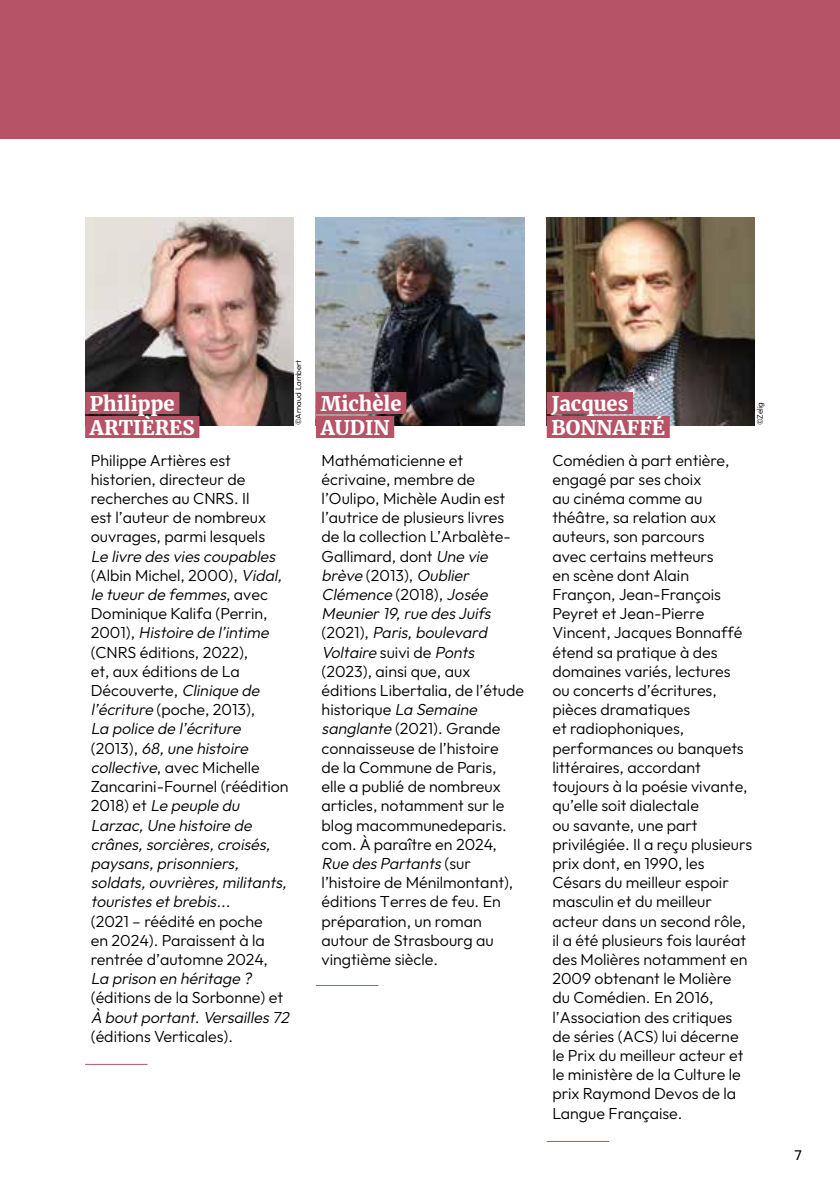
<style>
.page{position:relative;width:840px;height:1191px;background:#fff}
.page>*{position:absolute;margin:0;border:0;box-sizing:border-box;transform-origin:0 0}
.t1{font:900 20px/24px "Merriweather";color:#fff}
.t2{font:100 16px/19.2px "Outfit";color:#000}
.t3{font:italic 100 16px/19.2px "Outfit";color:#000}
.t4{font:100 14px "Outfit";color:#000}
.t5{font:100 8px "Outfit";color:#000}
.s1{font-style:normal}
.s2{font-style:italic}
</style>
<div class="page">
<div style="left:0;top:0;width:839px;height:139px;background:#b65367"></div>
<img style="left:85px;top:218px;width:208px;height:207px">
<img style="left:316px;top:218px;width:207px;height:207px">
<img style="left:546px;top:218px;width:208px;height:207px">
<div style="left:85px;top:392px;width:94px;height:22px;background:#b65367"></div>
<div style="left:85px;top:416px;width:114px;height:22px;background:#b65367"></div>
<div style="left:316px;top:392px;width:90px;height:22px;background:#b65367"></div>
<div style="left:316px;top:416px;width:78px;height:22px;background:#b65367"></div>
<div style="left:546px;top:392px;width:86px;height:22px;background:#b65367"></div>
<div style="left:546px;top:416px;width:123px;height:22px;background:#b65367"></div>
<hr style="left:85px;top:1063px;width:62px;height:1px;background:#b65367">
<hr style="left:316px;top:985px;width:62px;height:1px;background:#b65367">
<hr style="left:546px;top:1141px;width:63px;height:1px;background:#b65367">
<p class="t5" style="left:293px;top:425px;width:67px;rotate:-90deg">©Arnaud Lambert</p>
<p class="t1" style="left:90px;top:391px;width:106px">Philippe<br>ARTIÈRES</p>
<p class="t2" style="left:91px;top:450px;width:177px">Philippe Artières est historien, directeur de recherches au CNRS. Il est l’auteur de nombreux ouvrages, parmi lesquels</p>
<p class="t3" style="left:91px;top:546px;width:200px">Le livre des vies coupables <span class="s1">(Albin Michel, 2000),</span> Vidal, le tueur de femmes<span class="s1">, a v e c<br>Dominique Kalifa (Perrin,<br>2 0 0 1 ) ,</span> Histoire de l’intime <span class="s1">(CNRS éditions, 2022),<br>et, aux éditions de La<br>Découverte,</span> Clinique de l’écriture <span class="s1">(poche, 2013),<br></span>La police de l’écriture<br><span class="s1">( 2 0 1 3 ) ,</span> 68,une histoire collective<span class="s1">, avec Michelle<br>Zancarini-Fournel (réédition<br>2 0 1 8 ) e t</span> Le peuple du<br>Larzac,Une histoire de crânes,sorcières,croisés, paysans,prisonniers, soldats,ouvrières,militants, touristes etbrebis...</p>
<p class="t2" style="left:91px;top:911px;width:178px">(2021 – réédité en poche en 2024). Paraissent à la rentrée d’automne 2024,</p>
<p class="t3" style="left:91px;top:969px;width:166px">La prison en héritage ?</p>
<p class="t2" style="left:91px;top:988px;width:194px">(éditions de la Sorbonne) et</p>
<p class="t3" style="left:91px;top:1007px;width:203px">À boutportant.Versailles 72</p>
<p class="t2" style="left:91px;top:1026px;width:144px">(éditions Verticales).</p>
<p class="t1" style="left:320px;top:391px;width:82px">Michèle<br>AUDIN</p>
<p class="t2" style="left:321px;top:450px;width:204px">Mathématicienne et écrivaine, membre de l’Oulipo, Michèle Audin est l’autrice de plusieurs livres de la collection L’Arbalète-<br>Gallimard, dont <span class="s2">Une vie brève</span> ( 2 0 1 3 ) , <span class="s2">Oublier<br>Clémence</span> ( 2 0 1 8 ) , <span class="s2">Josée<br>Meunier 19,rue des Juifs<br></span>( 2 0 2 1 ) , <span class="s2">Paris,boulevard<br>Voltaire</span> s u i v i d e <span class="s2">Ponts </span>(2023), ainsi que, aux éditions Libertalia, de l’étude historique <span class="s2">La Semaine sanglante</span> (2021). Grande connaisseuse de l’histoire<br>de la Commune de Paris, elle a publié de nombreux articles, notamment sur le blog macommunedeparis. com. À paraître en 2024,<br><span class="s2">Rue des Partants</span> ( s u r l’histoire de Ménilmontant), éditions Terres de feu. En préparation, un roman autour de Strasbourg au vingtième siècle.</p>
<p class="t1" style="left:551px;top:391px;width:115px">Jacques<br>BONNAFFÉ</p>
<p class="t2" style="left:552px;top:450px;width:201px">Comédien à part entière, engagé par ses choix<br>au cinéma comme au théâtre, sa relation aux auteurs, son parcours<br>avec certains metteurs<br>en scène dont Alain<br>Françon, Jean-François<br>Peyret et Jean-Pierre<br>Vincent, Jacques Bonnaffé étend sa pratique à des domaines variés, lectures<br>ou concerts d’écritures, pièces dramatiques<br>et radiophoniques, performances ou banquets littéraires, accordant toujours à la poésie vivante, qu’elle soit dialectale<br>ou savante, une part privilégiée. Il a reçu plusieurs prix dont, en 1990, les<br>Césars du meilleur espoir masculin et du meilleur acteur dans un second rôle, il a été plusieurs fois lauréat des Molières notamment en<br>2009 obtenant le Molière du Comédien. En 2016, l’Association des critiques de séries (ACS) lui décerne le Prix du meilleur acteur et le ministère de la Culture le prix Raymond Devos de la<br>Langue Française.</p>
<p class="t5" style="left:755px;top:425px;width:25px;rotate:-90deg">©Zelig</p>
<p class="t4" style="left:794px;top:1146px;width:9px">7</p>
</div>
